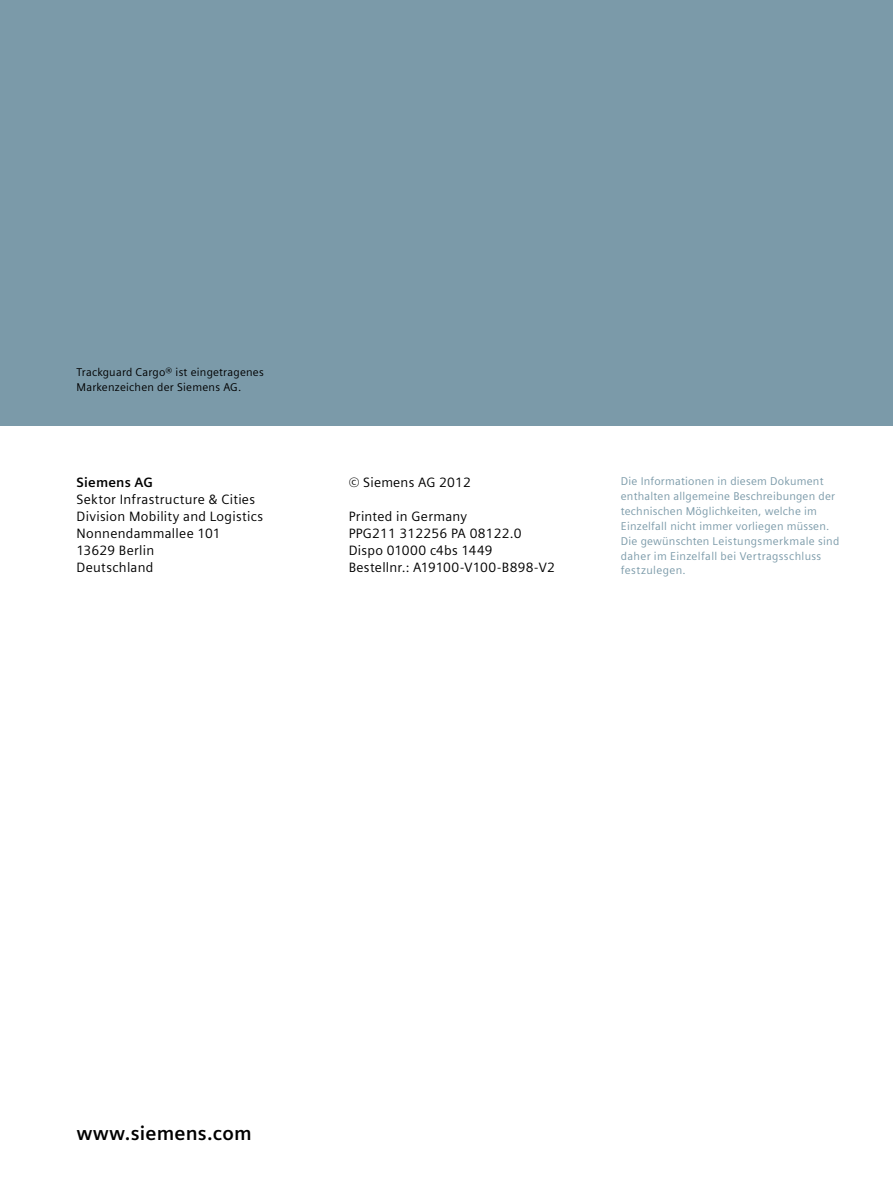
<style>
.page{position:relative;width:893px;height:1191px;background:#fff}
.page>*{position:absolute;margin:0;border:0;box-sizing:border-box;transform-origin:0 0}
.t1{font:700 19.5px "Siemens Sans";letter-spacing:.01em;color:#000}
.t2{font:13.5px/17px "Siemens Sans";letter-spacing:.015em;color:#000}
.t3{font:700 13.5px "Siemens Sans";letter-spacing:.015em;color:#000}
.t4{font:11.25px/14.9px "Siemens Sans";letter-spacing:.02em;color:#7b9aa9}
.t5{font:11.25px/14.9px "Siemens Sans";letter-spacing:.02em;color:#000}
</style>
<div class="page">
<div style="left:0;top:0;width:893px;height:425px;background:#7b9aa9"></div>
<p class="t5" style="left:77px;top:365px;width:189px">Trackguard Cargo® ist eingetragenes<br>Markenzeichen der Siemens AG.</p>
<p class="t3" style="left:77px;top:474px;width:78px">Siemens AG</p>
<p class="t2" style="left:77px;top:491px;width:188px">Sektor Infrastructure &amp; Cities<br>Division Mobility and Logistics<br>Nonnendammallee 101<br>13629 Berlin<br>Deutschland</p>
<p class="t2" style="left:349px;top:474px;width:124px">© Siemens AG 2012</p>
<p class="t2" style="left:349px;top:508px;width:208px">Printed in Germany<br>PPG211 312256 PA 08122.0<br>Dispo 01000 c4bs 1449<br>Bestellnr.: A19100-V100-B898-V2</p>
<p class="t4" style="left:621px;top:474px;width:220px">Die Informationen in diesem Dokument enthalten allgemeine Beschreibungen der technischen Möglichkeiten, welche im Einzelfall nicht immer vorliegen müssen.<br>Die gewünschten Leistungsmerkmale sind daher im Einzelfall bei Vertragsschluss festzulegen.</p>
<h1 class="t1" style="left:77px;top:1122px;width:177px">www.siemens.com</h1>
</div>
